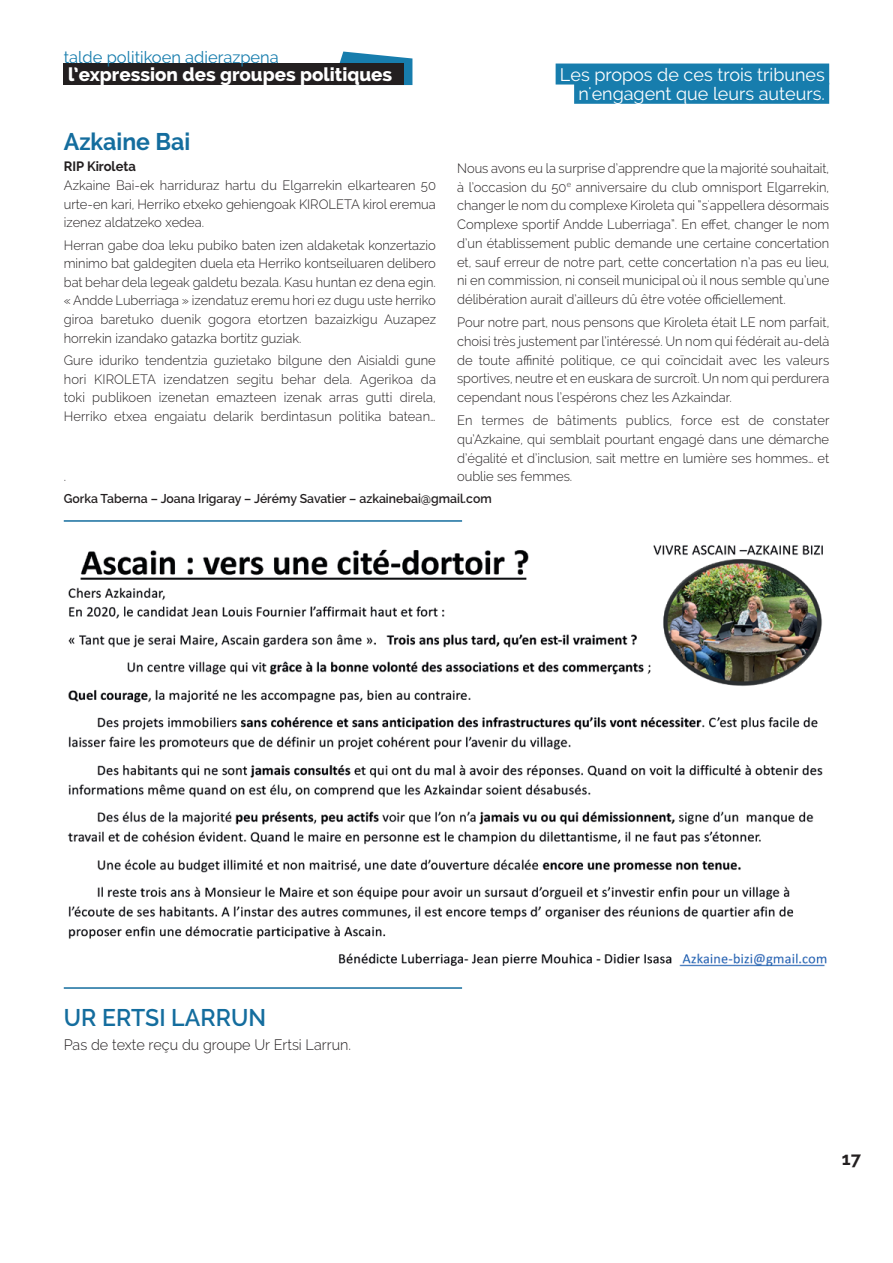
<style>
.page{position:relative;width:893px;height:1263px;background:#fff}
.page>*{position:absolute;margin:0;border:0;box-sizing:border-box;transform-origin:0 0}
.Titre_Opposition{font:600 24px "Raleway";color:#146d9e;scale:.96 1}
.Titre_Opposition-2{font:700 24px "Raleway";color:#146d9e;scale:.96 1}
.t1{font:800 18.75px "Raleway";color:#fff}
.Légende{font:18px "Raleway";color:#fff}
.t2{font:700 18px "Raleway";color:#231f20}
.t3{font:16.5px "Raleway";color:#177dad}
.Texte_Oppisition{font:300 15px "Raleway";color:#231f20;scale:.96 1}
.Texte_Oppisition-2{font:300 13.5px/18.6px "Raleway";color:#231f20;text-align:justify;scale:.96 1}
.Texte_Oppisition-3{font:300 13.5px/18.8px "Raleway";color:#231f20;text-align:justify;scale:.95 1}
.Texte_Oppisition-4{font:700 13.5px "Raleway";color:#231f20;scale:.96 1}
.Texte_Oppisition-5{font:600 12.75px "Raleway";color:#231f20;scale:.96 1}
</style>
<div class="page">
<hr style="left:64px;top:520px;width:398px;height:2px;background:#146d9e">
<hr style="left:64px;top:987px;width:398px;height:2px;background:#146d9e">
<div style="left:556px;top:64px;width:273px;height:21px;background:#177dad"></div>
<div style="left:574px;top:83px;width:255px;height:21px;background:#177dad"></div>
<img style="left:67px;top:545px;width:760px;height:422px">
<svg style="left:333px;top:52px;width:79px;height:33px"></svg>
<div style="left:64px;top:64px;width:340px;height:21px;background:#231f20"></div>
<p class="t3" style="left:64px;top:47px;width:217px">talde politikoen adierazpena</p>
<h2 class="t1" style="left:68px;top:63px;width:326px">l’expression des groupes politiques</h2>
<p class="Titre_Opposition-2" style="left:64px;top:128px;width:133px">Azkaine Bai</p>
<p class="Texte_Oppisition-4" style="left:64px;top:159px;width:77px">RIP Kiroleta</p>
<p class="Texte_Oppisition-2" style="left:64px;top:176px;width:389px">Azkaine Bai-ek harriduraz hartu du Elgarrekin elkartearen 50 urte-en kari, Herriko etxeko gehiengoak KIROLETA kirol eremua izenez aldatzeko xedea.</p>
<p class="Texte_Oppisition-2" style="left:64px;top:236px;width:389px">Herran gabe doa leku pubiko baten izen aldaketak konzertazio minimo bat galdegiten duela eta Herriko kontseiluaren delibero bat behar dela legeak galdetu bezala. Kasu huntan ez dena egin. « Andde Luberriaga » izendatuz eremu hori ez dugu uste herriko giroa baretuko duenik gogora etortzen bazaizkigu Auzapez horrekin izandako gatazka bortitz guziak.</p>
<p class="Texte_Oppisition-2" style="left:64px;top:351px;width:389px">Gure iduriko tendentzia guzietako bilgune den Aisialdi gune hori KIROLETA izendatzen segitu behar dela. Agerikoa da toki publikoen izenetan emazteen izenak arras gutti direla, Herriko etxea engaiatu delarik berdintasun politika batean…</p>
<p class="Texte_Oppisition-2" style="left:64px;top:467px;width:4px">.</p>
<p class="Légende" style="left:560px;top:64px;width:267px">Les propos de ces trois tribunes</p>
<p class="Légende" style="left:578px;top:83px;width:248px">n'engagent que leurs auteurs.</p>
<p class="Texte_Oppisition-3" style="left:457px;top:159px;width:393px">Nous avons eu la surprise d’apprendre que la majorité souhaitait, à l’occasion du 50<sup>e</sup> anniversaire du club omnisport Elgarrekin, changer le nom du complexe Kiroleta qui “s'appellera désormais Complexe sportif Andde Luberriaga”. En effet, changer le nom d’un établissement public demande une certaine concertation et, sauf erreur de notre part, cette concertation n’a pas eu lieu, ni en commission, ni conseil municipal où il nous semble qu’une délibération aurait d’ailleurs dû être votée officiellement.</p>
<p class="Texte_Oppisition-2" style="left:457px;top:313px;width:389px">Pour notre part, nous pensons que Kiroleta était LE nom parfait, choisi très justement par l’intéressé. Un nom qui fédérait au-delà de toute affinité politique, ce qui coïncidait avec les valeurs sportives, neutre et en euskara de surcroît. Un nom qui perdurera cependant nous l’espérons chez les Azkaindar.</p>
<p class="Texte_Oppisition-2" style="left:457px;top:411px;width:389px">En termes de bâtiments publics, force est de constater qu’Azkaine, qui semblait pourtant engagé dans une démarche d’égalité et d’inclusion, sait mettre en lumière ses hommes… et oublie ses femmes.</p>
<p class="Texte_Oppisition-5" style="left:64px;top:491px;width:447px">Gorka Taberna – Joana Irigaray – Jérémy Savatier – azkainebai@gmail.com</p>
<p class="Titre_Opposition" style="left:64px;top:1003px;width:212px">UR ERTSI LARRUN</p>
<p class="Texte_Oppisition" style="left:64px;top:1036px;width:301px">Pas de texte reçu du groupe Ur Ertsi Larrun.</p>
<h3 class="t2" style="left:842px;top:1148px;width:21px">17</h3>
</div>
